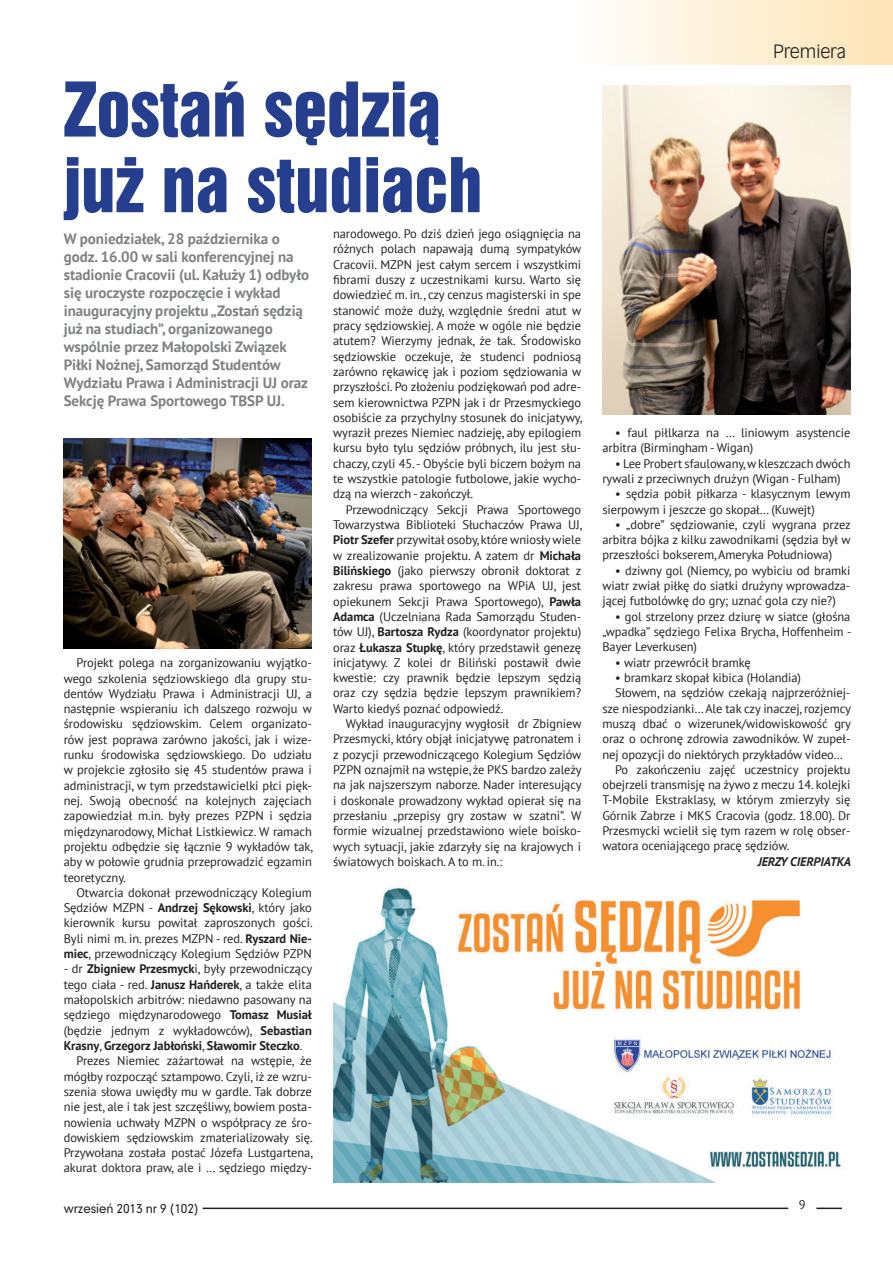
<style>
.page{position:relative;width:893px;height:1268px;background:#fff}
.page>*{position:absolute;margin:0;border:0;box-sizing:border-box;transform-origin:0 0}
.t1{font:63px/75.6px "Swis 921 PL";color:#253f8e}
.t2{font:18px "Incised 901 Lt EU Normal";letter-spacing:-.01em;color:#231f20}
.t3{font:700 15px/18px "PT Sans";letter-spacing:-.005em;color:#7f8184}
.t4{font:12.45px/15.3px "PT Sans";letter-spacing:-.005em;color:#231f20;text-align:justify}
.t5{font:700 12.45px "PT Sans";letter-spacing:-.005em;color:#231f20}
.t6{font:italic 700 12.45px "PT Sans";letter-spacing:-.005em;color:#231f20}
.t7{font:12px "Geometr 706 Md PL";letter-spacing:-.01em;color:#231f20}
.s1{font-weight:700}
.s2{font-weight:400}
</style>
<div class="page">
<svg style="left:816px;top:1207px;width:26px;height:1px"></svg>
<hr style="left:203px;top:1207px;width:585px;height:1px;background:#231f20">
<div style="left:471px;top:0;width:422px;height:65px;background:linear-gradient(to right,#fff,#fee5b9)"></div>
<img style="left:333px;top:886px;width:510px;height:296px">
<img style="left:64px;top:438px;width:248px;height:210px">
<img style="left:602px;top:85px;width:248px;height:329px">
<h1 class="t1" style="left:64px;top:71px;width:420px">Zostań sędzią już na studiach</h1>
<p class="t3" style="left:64px;top:229px;width:247px">W poniedziałek, 28 października o godz. 16.00 w sali konferencyjnej na stadionie Cracovii (ul. Kałuży 1) odbyło się uroczyste rozpoczęcie i wykład inauguracyjny projektu „Zostań sędzią już na studiach”, organizowanego wspólnie przez Małopolski Związek Piłki Nożnej, Samorząd Studentów Wydziału Prawa i Administracji UJ oraz Sekcję Prawa Sportowego TBSP UJ.</p>
<p class="t4" style="left:333px;top:226px;width:250px">narodowego. Po dziś dzień jego osiągnięcia na różnych polach napawają dumą sympatyków Cracovii. MZPN jest całym sercem i wszystkimi fibrami duszy z uczestnikami kursu. Warto się dowiedzieć m. in., czy cenzus magisterski in spe stanowić może duży, względnie średni atut w pracy sędziowskiej. A może w ogóle nie będzie atutem? Wierzymy jednak, że tak. Środowisko sędziowskie oczekuje, że studenci podniosą zarówno rękawicę jak i poziom sędziowania w przyszłości. Po złożeniu podziękowań pod adre&shy;sem kierownictwa PZPN jak i dr Przesmyckiego osobiście za przychylny stosunek do inicjatywy, wyraził prezes Niemiec nadzieję, aby epilogiem kursu było tylu sędziów próbnych, ilu jest słu&shy;chaczy, czyli 45. - Obyście byli biczem bożym na te wszystkie patologie futbolowe, jakie wycho&shy;dzą na wierzch - zakończył.</p>
<p class="t4" style="left:333px;top:501px;width:251px;text-indent:13px">Przewodniczący Sekcji Prawa Sportowego Towarzystwa Biblioteki Słuchaczów Prawa UJ, <span class="s1">Piotr Szefer</span> przywitał osoby, które wniosły wiele w zrealizowanie projektu. A zatem dr <span class="s1">Michała Bilińskiego</span> (jako pierwszy obronił doktorat z zakresu prawa sportowego na WPiA UJ, jest opiekunem Sekcji Prawa Sportowego), <span class="s1">Pawła Adamca</span> (Uczelniana Rada Samorządu Studen&shy;tów UJ), <span class="s1">Bartosza Rydza</span> (koordynator projektu) oraz <span class="s1">Łukasza Stupkę</span>, który przedstawił genezę inicjatywy. Z kolei dr Biliński postawił dwie kwestie: czy prawnik będzie lepszym sędzią oraz czy sędzia będzie lepszym prawnikiem?<br>Warto kiedyś poznać odpowiedź.</p>
<p class="t4" style="left:333px;top:715px;width:250px;text-indent:13px">Wykład inauguracyjny wygłosił dr Zbigniew Przesmycki, który objął inicjatywę patronatem i z pozycji przewodniczącego Kolegium Sędziów PZPN oznajmił na wstępie, że PKS bardzo zależy na jak najszerszym naborze. Nader interesujący i doskonale prowadzony wykład opierał się na przesłaniu „przepisy gry zostaw w szatni”. W formie wizualnej przedstawiono wiele boisko&shy;wych sytuacji, jakie zdarzyły się na krajowych i światowych boiskach. A to m. in.:</p>
<p class="t4" style="left:64px;top:654px;width:251px;text-indent:13px">Projekt polega na zorganizowaniu wyjątko&shy;wego szkolenia sędziowskiego dla grupy stu&shy;dentów Wydziału Prawa i Administracji UJ, a następnie wspieraniu ich dalszego rozwoju w środowisku sędziowskim. Celem organizato&shy;rów jest poprawa zarówno jakości, jak i wize&shy;runku środowiska sędziowskiego. Do udziału w projekcie zgłosiło się 45 studentów prawa i administracji, w tym przedstawicielki płci pięk&shy;nej. Swoją obecność na kolejnych zajęciach zapowiedział m.in. były prezes PZPN i sędzia międzynarodowy, Michał Listkiewicz. W ramach projektu odbędzie się łącznie 9 wykładów tak, aby w połowie grudnia przeprowadzić egzamin teoretyczny.</p>
<p class="t4" style="left:64px;top:884px;width:251px;text-indent:13px">Otwarcia dokonał przewodniczący Kolegium Sędziów MZPN - <span class="s1">Andrzej Sękowski</span>, który jako kierownik kursu powitał zaproszonych gości.<br>Byli nimi m. in. prezes MZPN - red. <span class="s1">Ryszard Nie&shy;miec</span>, przewodniczący Kolegium Sędziów PZPN</p>
<p class="t4" style="left:64px;top:960px;width:250px">- dr <span class="s1">Zbigniew Przesmyck</span>i, były przewodniczący</p>
<p class="t4" style="left:64px;top:976px;width:250px">tego ciała - red. <span class="s1">Janusz Hańderek</span>, a także elita</p>
<p class="t4" style="left:64px;top:991px;width:250px">małopolskich arbitrów: niedawno pasowany na</p>
<p class="t4" style="left:64px;top:1006px;width:250px">sędziego międzynarodowego <span class="s1">Tomasz Musiał</span></p>
<p class="t4" style="left:64px;top:1022px;width:250px">(będzie jednym z wykładowców), <span class="s1">Sebastian</span></p>
<p class="t5" style="left:64px;top:1037px;width:240px">Krasny<span class="s2">,</span> Grzegorz Jabłoński<span class="s2">,</span> Sławomir Steczko<span class="s2">.</span></p>
<p class="t4" style="left:77px;top:1052px;width:237px">Prezes Niemiec zażartował na wstępie, że</p>
<p class="t4" style="left:64px;top:1068px;width:250px">mógłby rozpocząć sztampowo. Czyli, iż ze wzru-</p>
<p class="t4" style="left:64px;top:1083px;width:250px">szenia słowa uwiędły mu w gardle. Tak dobrze</p>
<p class="t4" style="left:64px;top:1098px;width:250px">nie jest, ale i tak jest szczęśliwy, bowiem posta-</p>
<p class="t4" style="left:64px;top:1113px;width:250px">nowienia uchwały MZPN o współpracy ze śro-</p>
<p class="t4" style="left:64px;top:1129px;width:251px">dowiskiem sędziowskim zmaterializowały się.</p>
<p class="t4" style="left:64px;top:1144px;width:251px">Przywołana została postać Józefa Lustgartena,</p>
<p class="t4" style="left:64px;top:1159px;width:250px">akurat doktora praw, ale i … sędziego między-</p>
<h2 class="t2" style="left:773px;top:41px;width:75px">Premiera</h2>
<p class="t4" style="left:602px;top:424px;width:250px;text-indent:13px">• faul piłlkarza na … liniowym asystencie arbitra (Birmingham - Wigan)</p>
<p class="t4" style="left:602px;top:455px;width:250px;text-indent:13px">• Lee Probert sfaulowany, w kleszczach dwóch rywali z przeciwnych drużyn (Wigan - Fulham)</p>
<p class="t4" style="left:602px;top:486px;width:250px;text-indent:13px">• sędzia pobił piłkarza - klasycznym lewym sierpowym i jeszcze go skopał… (Kuwejt)</p>
<p class="t4" style="left:602px;top:516px;width:250px;text-indent:13px">• „dobre” sędziowanie, czyli wygrana przez arbitra bójka z kilku zawodnikami (sędzia był w przeszłości bokserem, Ameryka Południowa)</p>
<p class="t4" style="left:602px;top:562px;width:250px;text-indent:13px">• dziwny gol (Niemcy, po wybiciu od bramki wiatr zwiał piłkę do siatki drużyny wprowadza&shy;jącej futbolówkę do gry; uznać gola czy nie?)</p>
<p class="t4" style="left:602px;top:608px;width:251px;text-indent:13px">• gol strzelony przez dziurę w siatce (głośna „wpadka” sędziego Felixa Brycha, Hoffenheim - Bayer Leverkusen)</p>
<p class="t4" style="left:615px;top:654px;width:137px">• wiatr przewrócił bramkę</p>
<p class="t4" style="left:615px;top:669px;width:187px">• bramkarz skopał kibica (Holandia)</p>
<p class="t4" style="left:615px;top:684px;width:237px">Słowem, na sędziów czekają najprzeróżniej-</p>
<p class="t4" style="left:602px;top:700px;width:250px">sze niespodzianki… Ale tak czy inaczej, rozjemcy</p>
<p class="t4" style="left:602px;top:715px;width:250px">muszą dbać o wizerunek/widowiskowość gry</p>
<p class="t4" style="left:602px;top:730px;width:250px">oraz o ochronę zdrowia zawodników. W zupeł-</p>
<p class="t4" style="left:602px;top:746px;width:242px">nej opozycji do niektórych przykładów video…</p>
<p class="t4" style="left:615px;top:761px;width:237px">Po zakończeniu zajęć uczestnicy projektu</p>
<p class="t4" style="left:602px;top:776px;width:250px">obejrzeli transmisję na żywo z meczu 14. kolejki</p>
<p class="t4" style="left:602px;top:792px;width:250px">T-Mobile Ekstraklasy, w którym zmierzyły się</p>
<p class="t4" style="left:602px;top:807px;width:250px">Górnik Zabrze i MKS Cracovia (godz. 18.00). Dr</p>
<p class="t4" style="left:602px;top:822px;width:250px">Przesmycki wcielił się tym razem w rolę obser-</p>
<p class="t4" style="left:602px;top:837px;width:188px">watora oceniającego pracę sędziów.</p>
<p class="t6" style="left:758px;top:852px;width:95px">JERZY CIERPIATKA</p>
<p class="t7" style="left:64px;top:1200px;width:136px">wrzesień 2013 nr 9 (102)</p>
<p class="t4" style="left:799px;top:1196px;width:8px">9</p>
</div>
